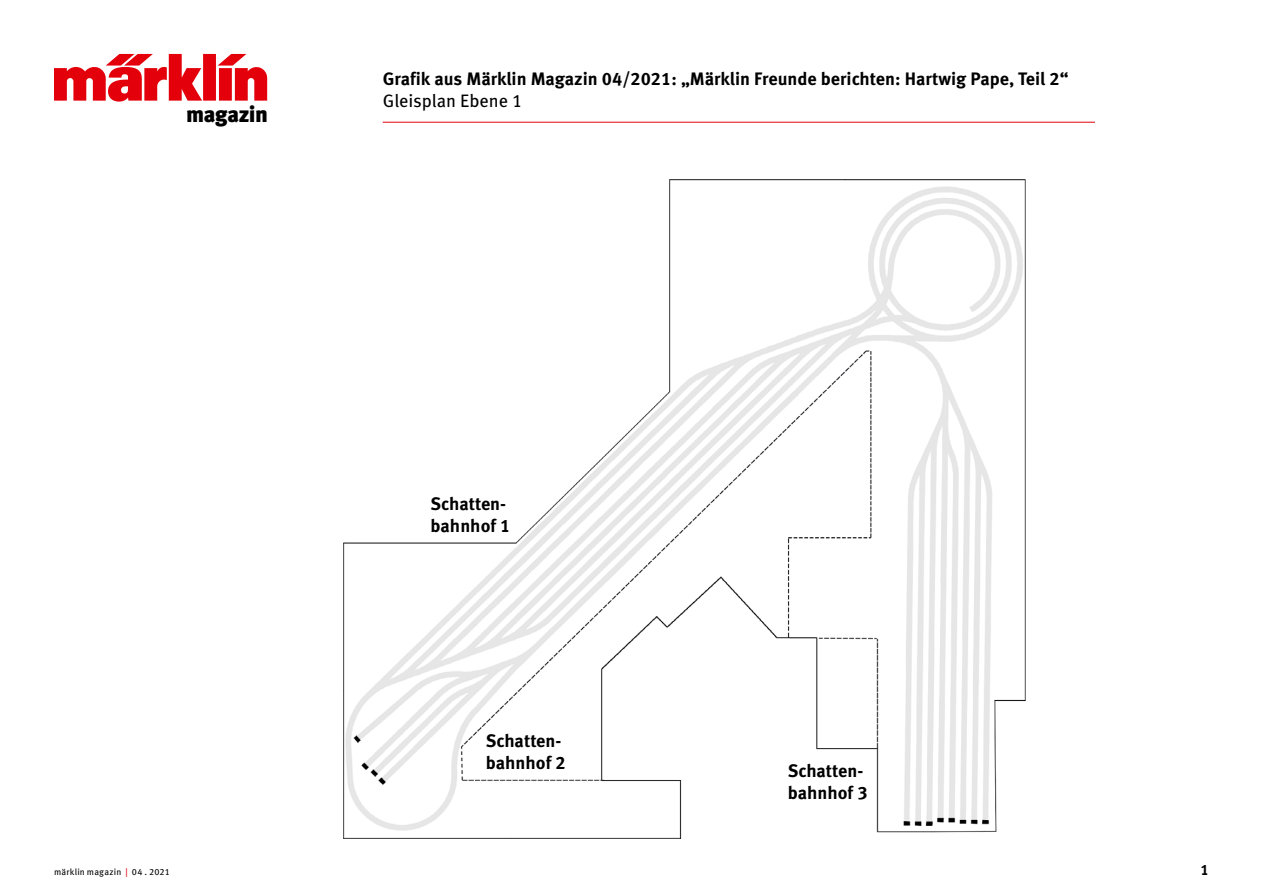
<style>
.page{position:relative;width:1263px;height:893px;background:#fff}
.page>*{position:absolute;margin:0;border:0;box-sizing:border-box;transform-origin:0 0}
.t1{font:900 22.35px "Meta OT";letter-spacing:-.025em;color:#000}
.Kopf_Textfett{font:700 18px/21.6px "Meta OT";color:#000}
.Kopf_Textmager{font:18px "Meta OT";color:#000}
.t2{font:700 15px "Meta OT";color:#000}
.t3{font:9px "Meta OT";letter-spacing:.02em;color:#000}
.s1{color:#e3000b}
</style>
<div class="page">
<svg style="left:54px;top:54px;width:213px;height:48px"></svg>
<hr style="left:383px;top:122px;width:712px;height:1px;background:#e3000b">
<img style="left:343px;top:179px;width:683px;height:660px">
<p class="t1" style="left:186px;top:100px;width:83px">magazin</p>
<p class="Kopf_Textfett" style="left:383px;top:69px;width:687px">Grafik aus Märklin Magazin 04/2021: „Märklin Freunde berichten: Hartwig Pape, Teil 2“</p>
<p class="Kopf_Textmager" style="left:383px;top:89px;width:141px">Gleisplan Ebene 1</p>
<p class="Kopf_Textfett" style="left:431px;top:494px;width:81px">Schatten&shy;bahnhof 1</p>
<p class="Kopf_Textfett" style="left:486px;top:730px;width:81px">Schatten&shy;bahnhof 2</p>
<p class="Kopf_Textfett" style="left:788px;top:761px;width:81px">Schatten&shy;bahnhof 3</p>
<p class="t3" style="left:54px;top:866px;width:117px">märklin magazin <span class="s1">|</span> 04 . 2021</p>
<p class="t2" style="left:1200px;top:860px;width:10px">1</p>
</div>
